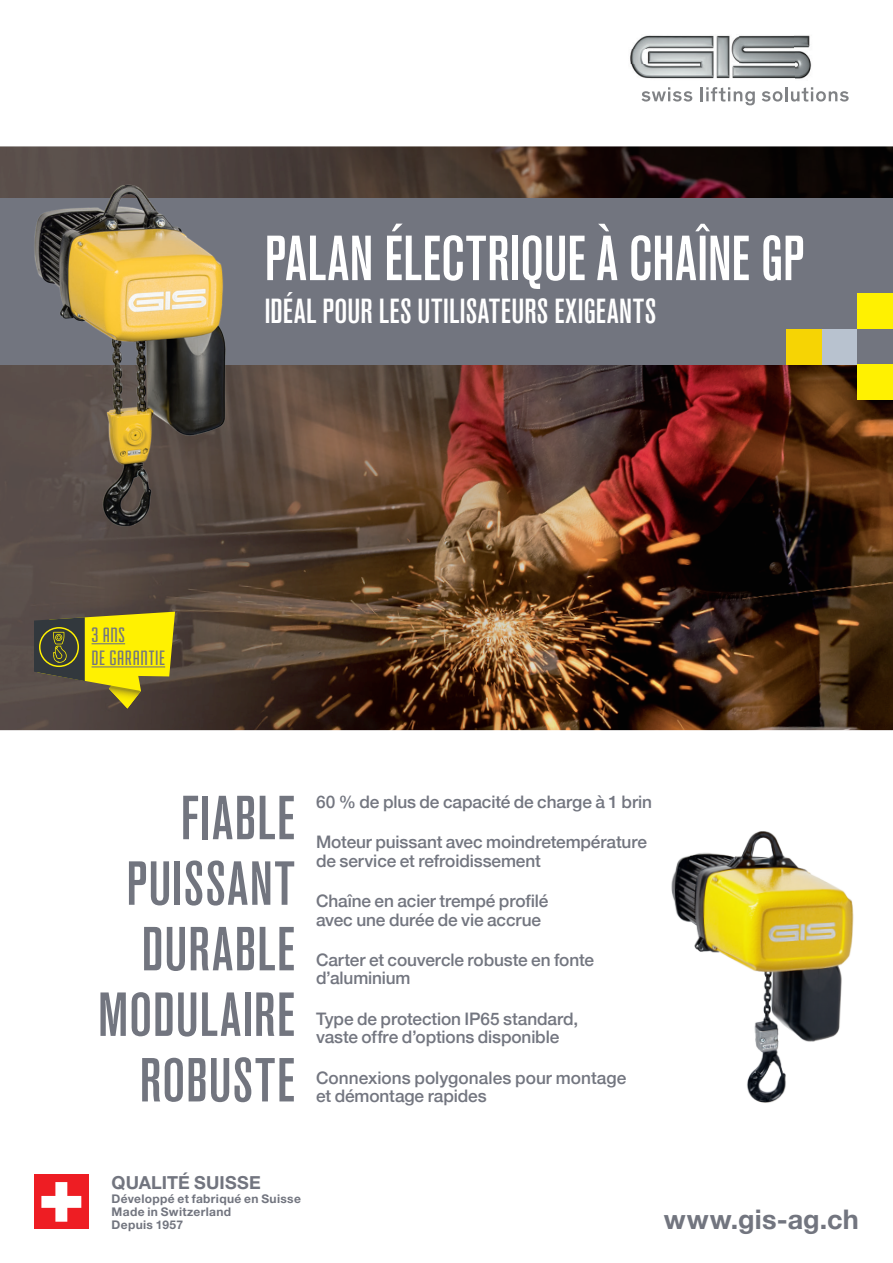
<style>
.page{position:relative;width:893px;height:1263px;background:#fff}
.page>*{position:absolute;margin:0;border:0;box-sizing:border-box;transform-origin:0 0}
.t1{font:500 condensed 63px "Akzidenz Grotesk BE";letter-spacing:.005em;color:#fff}
.USP_Front_Schlagwort{font:500 condensed 61.5px "Akzidenz Grotesk BE";letter-spacing:.02em;color:#72757f}
.t2{font:500 condensed 34.5px "Akzidenz Grotesk BE";letter-spacing:.015em;color:#fff}
.t3{font:700 27px "Helvetica Neue";letter-spacing:.01em;color:#72757f}
.t4{font:21.9px/23.1px "Fairview Small Caps";letter-spacing:.03em;color:#72757f}
.Titel_Produktedetail{font:700 18px "Helvetica Neue LT Pro";letter-spacing:.01em;color:#72757f}
.USP-Liste_FR{font:500 17.25px/18.3px "Helvetica Neue";letter-spacing:-.01em;color:#737680}
.Titel_Produktedetail-2{font:700 12px/13.2px "Helvetica Neue LT Pro";letter-spacing:.03em;color:#72757f}
</style>
<div class="page">
<img style="left:0;top:146px;width:893px;height:584px">
<div style="left:0;top:198px;width:893px;height:166px;background:#72757f"></div>
<img style="left:0;top:172px;width:233px;height:361px">
<div style="left:822px;top:329px;width:35px;height:35px;background:#b8c2cf"></div>
<div style="left:786px;top:329px;width:36px;height:35px;background:#f6d404"></div>
<div style="left:857px;top:364px;width:36px;height:35px;background:#fff101"></div>
<div style="left:857px;top:294px;width:36px;height:35px;background:#fff101"></div>
<svg style="left:641px;top:87px;width:51px;height:15px"></svg>
<svg style="left:701px;top:87px;width:54px;height:18px"></svg>
<svg style="left:762px;top:91px;width:20px;height:11px"></svg>
<hr style="left:785px;top:87px;width:3px;height:14px;background:#808285">
<svg style="left:791px;top:87px;width:58px;height:15px"></svg>
<img style="left:630px;top:35px;width:182px;height:44px">
<img style="left:671px;top:831px;width:183px;height:272px">
<svg style="left:34px;top:612px;width:141px;height:96px;background:#9d9422"></svg>
<hr style="left:92px;top:643px;width:33px;height:1px;background:#72757f">
<hr style="left:92px;top:666px;width:73px;height:1px;background:#72757f">
<hr style="left:214px;top:1175px;width:1px;height:54px;background:#231f20">
<div style="left:34px;top:1175px;width:55px;height:54px;background:#ee1d23"></div>
<svg style="left:41px;top:1182px;width:40px;height:40px"></svg>
<p class="t1" style="left:265px;top:224px;width:541px">PALAN ÉLECTRIQUE À CHAÎNE GP</p>
<p class="t2" style="left:265px;top:292px;width:393px">IDÉAL POUR LES UTILISATEURS EXIGEANTS</p>
<p class="t4" style="left:92px;top:623px;width:75px">3 ANS<br>DE GARANTIE</p>
<p class="USP_Front_Schlagwort" style="left:181px;top:784px;width:116px">FIABLE</p>
<p class="USP_Front_Schlagwort" style="left:126px;top:850px;width:170px">PUISSANT</p>
<p class="USP_Front_Schlagwort" style="left:142px;top:915px;width:155px">DURABLE</p>
<p class="USP_Front_Schlagwort" style="left:98px;top:981px;width:198px">MODULAIRE</p>
<p class="USP_Front_Schlagwort" style="left:140px;top:1046px;width:157px">ROBUSTE</p>
<p class="USP-Liste_FR" style="left:316px;top:791px;width:337px">60 % de plus de capacité de charge à 1 brin</p>
<p class="USP-Liste_FR" style="left:316px;top:831px;width:332px">Moteur puissant avec moindretempérature de service et refroidissement</p>
<p class="USP-Liste_FR" style="left:316px;top:890px;width:234px">Chaîne en acier trempé profilé avec une durée de vie accrue</p>
<p class="USP-Liste_FR" style="left:316px;top:949px;width:280px">Carter et couvercle robuste en fonte d’aluminium</p>
<p class="USP-Liste_FR" style="left:316px;top:1008px;width:264px">Type de protection IP65 standard, vaste offre d’options disponible</p>
<p class="USP-Liste_FR" style="left:316px;top:1067px;width:312px">Connexions polygonales pour montage et démontage rapides</p>
<p class="Titel_Produktedetail" style="left:112px;top:1172px;width:151px">QUALITÉ SUISSE</p>
<p class="Titel_Produktedetail-2" style="left:112px;top:1191px;width:191px">Développé et fabriqué en Suisse<br>Made in Switzerland</p>
<p class="Titel_Produktedetail-2" style="left:112px;top:1218px;width:73px">Depuis 1957</p>
<p class="t3" style="left:664px;top:1198px;width:196px">www.gis-ag.ch</p>
</div>
